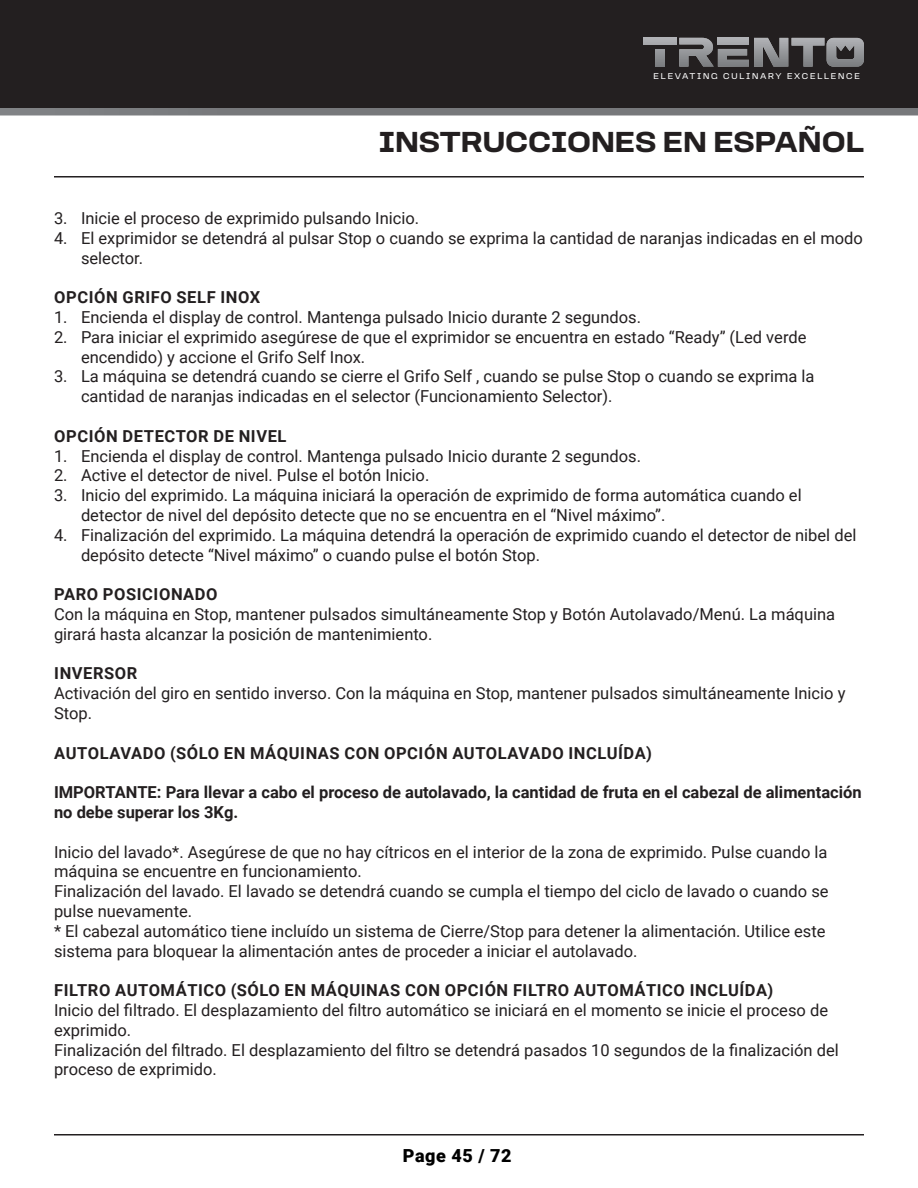
<style>
.page{position:relative;width:918px;height:1188px;background:#fff}
.page>*{position:absolute;margin:0;border:0;box-sizing:border-box;transform-origin:0 0}
.t1{font:700 30px "Loos Wide";color:#231f20}
.t2{font:900 18px "Roboto";letter-spacing:.03em;color:#000}
.t3{font:16.5px/19.8px "Roboto";color:#231f20}
.t4{font:700 16.5px "Roboto";letter-spacing:.035em;color:#231f20}
.t5{font:700 16.5px/19.8px "Roboto";color:#231f20}
.t6{font:8.7px "Loos Wide";letter-spacing:.2em;color:#fff}
</style>
<div class="page">
<div style="left:0;top:0;width:918px;height:108px;background:#231f20"></div>
<div style="left:643px;top:38px;width:33px;height:6px;background:#acadb1"></div>
<svg style="left:655px;top:49px;width:9px;height:18px"></svg>
<svg style="left:679px;top:38px;width:185px;height:29px"></svg>
<div style="left:0;top:108px;width:918px;height:8px;background:#77787b"></div>
<hr style="left:54px;top:1134px;width:810px;height:2px;background:#231f20">
<hr style="left:54px;top:176px;width:810px;height:2px;background:#231f20">
<p class="t6" style="left:654px;top:70px;width:208px">ELEVATING CULINARY EXCELLENCE</p>
<p class="t1" style="left:379px;top:120px;width:487px">INSTRUCCIONES EN ESPAÑOL</p>
<p class="t3" style="left:54px;top:208px;width:367px">3. Inicie el proceso de exprimido pulsando Inicio.</p>
<p class="t3" style="left:81px;top:227px;width:783px;text-indent:-27px">4. El exprimidor se detendrá al pulsar Stop o cuando se exprima la cantidad de naranjas indicadas en el modo selector.</p>
<p class="t4" style="left:54px;top:286px;width:208px">OPCIÓN GRIFO SELF INOX</p>
<p class="t3" style="left:54px;top:307px;width:589px">1. Encienda el display de control. Mantenga pulsado Inicio durante 2 segundos.</p>
<p class="t3" style="left:81px;top:326px;width:727px;text-indent:-27px">2. Para iniciar el exprimido asegúrese de que el exprimidor se encuentra en estado “Ready” (Led verde encendido) y accione el Grifo Self Inox.</p>
<p class="t3" style="left:81px;top:366px;width:735px;text-indent:-27px">3. La máquina se detendrá cuando se cierre el Grifo Self , cuando se pulse Stop o cuando se exprima la cantidad de naranjas indicadas en el selector (Funcionamiento Selector).</p>
<p class="t4" style="left:54px;top:424px;width:234px">OPCIÓN DETECTOR DE NIVEL</p>
<p class="t3" style="left:54px;top:445px;width:589px">1. Encienda el display de control. Mantenga pulsado Inicio durante 2 segundos.</p>
<p class="t3" style="left:54px;top:465px;width:377px">2. Active el detector de nivel. Pulse el botón Inicio.</p>
<p class="t3" style="left:81px;top:485px;width:722px;text-indent:-27px">3. Inicio del exprimido. La máquina iniciará la operación de exprimido de forma automática cuando el detector de nivel del depósito detecte que no se encuentra en el “Nivel máximo”.</p>
<p class="t3" style="left:81px;top:524px;width:777px;text-indent:-27px">4. Finalización del exprimido. La máquina detendrá la operación de exprimido cuando el detector de nibel del depósito detecte “Nivel máximo” o cuando pulse el botón Stop.</p>
<p class="t4" style="left:54px;top:583px;width:165px">PARO POSICIONADO</p>
<p class="t3" style="left:54px;top:604px;width:783px">Con la máquina en Stop, mantener pulsados simultáneamente Stop y Botón Autolavado/Menú. La máquina girará hasta alcanzar la posición de mantenimiento.</p>
<p class="t4" style="left:54px;top:662px;width:85px">INVERSOR</p>
<p class="t3" style="left:54px;top:683px;width:793px">Activación del giro en sentido inverso. Con la máquina en Stop, mantener pulsados simultáneamente Inicio y<br>Stop.</p>
<p class="t4" style="left:54px;top:741px;width:599px">AUTOLAVADO (SÓLO EN MÁQUINAS CON OPCIÓN AUTOLAVADO INCLUÍDA)</p>
<p class="t5" style="left:54px;top:782px;width:809px">IMPORTANTE: Para llevar a cabo el proceso de autolavado, la cantidad de fruta en el cabezal de alimentación no debe superar los 3Kg.</p>
<p class="t3" style="left:54px;top:841px;width:775px">Inicio del lavado*. Asegúrese de que no hay cítricos en el interior de la zona de exprimido. Pulse cuando la máquina se encuentre en funcionamiento.</p>
<p class="t3" style="left:54px;top:881px;width:776px">Finalización del lavado. El lavado se detendrá cuando se cumpla el tiempo del ciclo de lavado o cuando se pulse nuevamente.</p>
<p class="t3" style="left:54px;top:920px;width:773px">* El cabezal automático tiene incluído un sistema de Cierre/Stop para detener la alimentación. Utilice este sistema para bloquear la alimentación antes de proceder a iniciar el autolavado.</p>
<p class="t4" style="left:54px;top:979px;width:721px">FILTRO AUTOMÁTICO (SÓLO EN MÁQUINAS CON OPCIÓN FILTRO AUTOMÁTICO INCLUÍDA)</p>
<p class="t3" style="left:54px;top:1000px;width:776px">Inicio del filtrado. El desplazamiento del filtro automático se iniciará en el momento se inicie el proceso de exprimido.</p>
<p class="t3" style="left:54px;top:1039px;width:786px">Finalización del filtrado. El desplazamiento del filtro se detendrá pasados 10 segundos de la finalización del proceso de exprimido.</p>
<p class="t2" style="left:403px;top:1143px;width:110px">Page 45 / 72</p>
</div>
